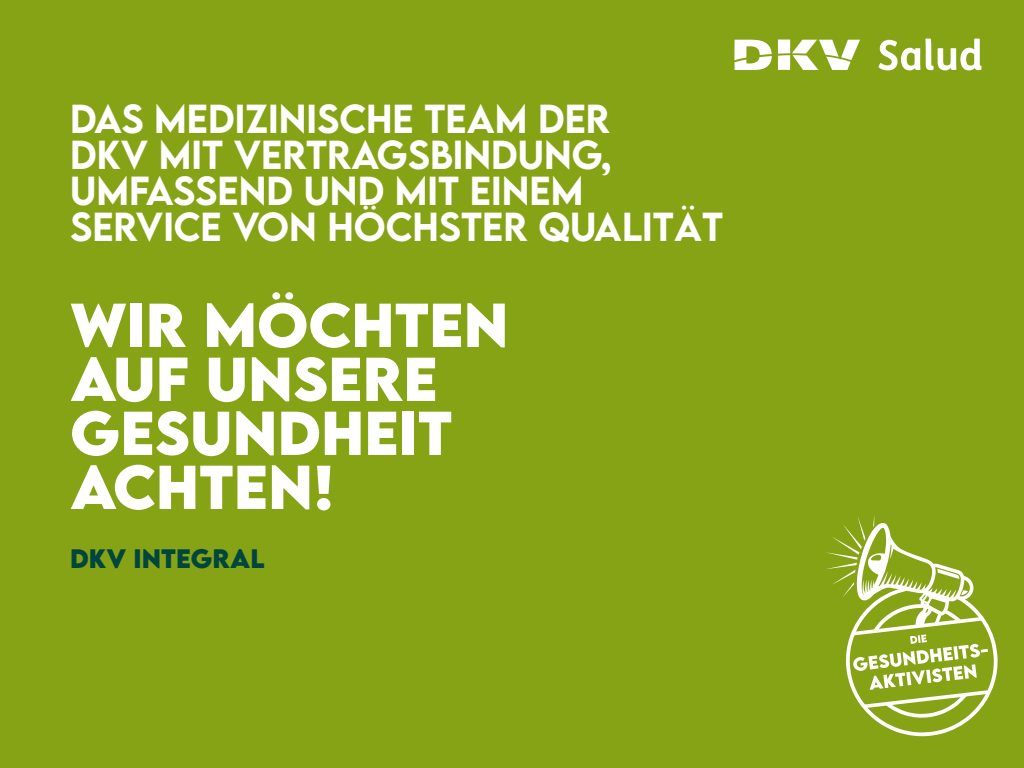
<style>
.page{position:relative;width:1024px;height:768px;background:#86a315}
.page>*{position:absolute;margin:0;border:0;box-sizing:border-box;transform-origin:0 0}
.t1{font:700 55px/54px "LEMONMILK Pro FTR";color:#fff}
.t2{font:500 36px/36px "LEMONMILK Pro FTR";color:#fff}
.t3{font:700 23.7px "LEMONMILK Pro FTR";color:#00463f}
</style>
<div class="page">
<svg style="left:734px;top:40px;width:38px;height:30px"></svg>
<svg style="left:778px;top:40px;width:82px;height:30px"></svg>
<svg style="left:878px;top:39px;width:103px;height:31px"></svg>
<svg style="left:826px;top:515px;width:172px;height:221px"></svg>
<p class="t2" style="left:70px;top:101px;width:654px">DAS MEDIZINISCHE TEAM DER<br>DKV MIT VERTRAGSBINDUNG,<br>UMFASSEND UND MIT EINEM<br>SERVICE VON HÖCHSTER QUALITÄT</p>
<h1 class="t1" style="left:70px;top:299px;width:440px">WIR MÖCHTEN<br>AUF UNSERE<br>GESUNDHEIT<br>ACHTEN!</h1>
<p class="t3" style="left:70px;top:543px;width:196px">DKV INTEGRAL</p>
</div>
